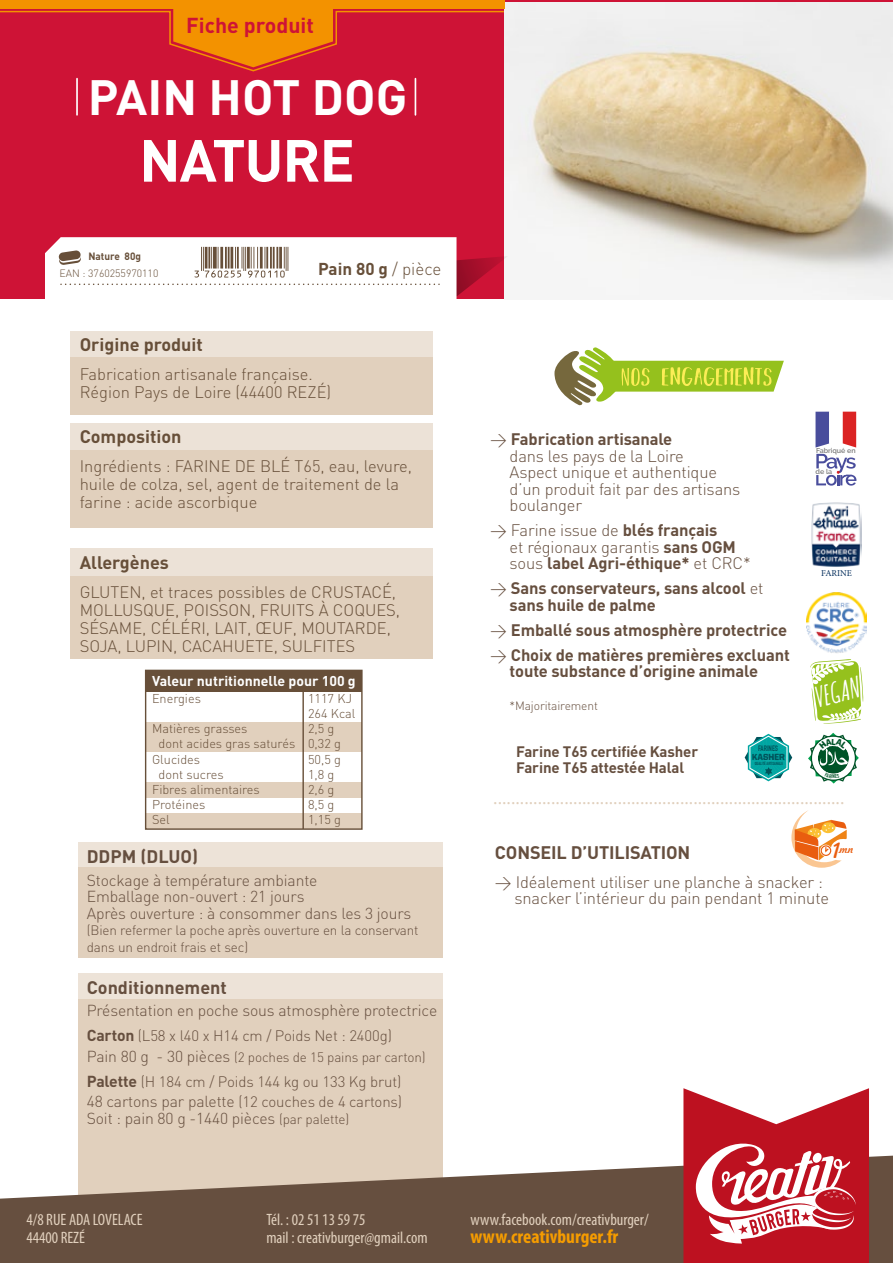
<style>
.page{position:relative;width:893px;height:1263px;background:#fff}
.page>*{position:absolute;margin:0;border:0;box-sizing:border-box;transform-origin:0 0}
.t1{font:700 58.5px "DIN";color:#fff}
.t2{font:700 48.9px "DIN";color:#fff}
.t3{font:italic 27.15px "Amatic";color:#fff}
.t4{font:700 21.3px "DIN";color:#ce1336}
.t5{font:19.5px "Minion Pro";color:#e1d0bd}
.t6{font:700 condensed 19.5px "Myriad Pro";color:#f59c00}
.t7{font:700 18px "DIN";color:#664f3f}
.t8{font:700 18px "DIN";color:#674f39}
.t9{font:700 17.1px "DIN";color:#674f39}
.t10{font:300 16.5px/18px "DIN";color:#674f39}
.t11{font:300 16.5px/16.5px "DIN";letter-spacing:-.01em;color:#664f3f}
.t12{font:700 16.5px/16.5px "DIN";letter-spacing:-.01em;color:#664f3f}
.t13{font:condensed 16.5px "Myriad Pro";color:#e1d0bd}
.t14{font:300 15.75px/16.5px "DIN";letter-spacing:-.01em;color:#664f3f}
.t15{font:300 15px/20.7px "DIN";letter-spacing:-.01em;color:#664f3f}
.t16{font:700 15px/16.5px "DIN";letter-spacing:-.01em;color:#664f3f}
.t17{font:700 14.1px "DIN";color:#fff}
.t18{font:300 13.5px/16.5px "DIN";letter-spacing:-.01em;color:#664f3f}
.t19{font:300 12.75px/15.1px "DIN";color:#674f39}
.t20{font:300 12px "DIN";letter-spacing:-.01em;color:#664f3f}
.t21{font:10.8px "Freehand 521 BT Regular C";color:#e95d0f}
.t22{font:300 10.5px "DIN";color:#674f39}
.t23{font:700 10.5px "DIN";color:#674f39;scale:.96 1}
.t24{font:9px "Minion Pro";color:#052e5c}
.t25{font:8.85px "Con SC";color:#00545b}
.t26{font:700 7.8px "DIN Condensed";color:#00545b}
.t27{font:600 7.05px "Raleway";color:#797979}
.t28{font:700 4.35px "DIN Condensed";color:#00545b}
.s1{font-weight:300}
.s2{font-weight:700;font-size:15.75px}
.s3{font-size:15.75px}
.s4{font-size:13.5px}
.s5{font-weight:700}
.s6{font-size:21.15px}
</style>
<div class="page">
<div style="left:0;top:0;width:893px;height:298px;background:#ce1336"></div>
<img style="left:504px;top:2px;width:389px;height:298px">
<div style="left:70px;top:331px;width:363px;height:34px;background:#ece2d7"></div>
<div style="left:70px;top:423px;width:363px;height:35px;background:#ece2d7"></div>
<div style="left:70px;top:549px;width:363px;height:34px;background:#ece2d7"></div>
<div style="left:70px;top:358px;width:363px;height:57px;background:#e1d0bd"></div>
<div style="left:70px;top:450px;width:363px;height:77px;background:#e1d0bd"></div>
<div style="left:70px;top:576px;width:363px;height:82px;background:#e1d0bd"></div>
<div style="left:146px;top:670px;width:216px;height:22px;background:#674f39"></div>
<div style="left:145px;top:722px;width:217px;height:30px;background:#e1d0bd"></div>
<div style="left:145px;top:782px;width:217px;height:15px;background:#e1d0bd"></div>
<div style="left:145px;top:813px;width:217px;height:15px;background:#e1d0bd"></div>
<div style="left:145px;top:670px;width:218px;height:160px;border:1px solid #674f39"></div>
<hr style="left:302px;top:690px;width:2px;height:139px;background:#674f39">
<hr style="left:76px;top:79px;width:2px;height:36px;background:#fff">
<hr style="left:415px;top:79px;width:1px;height:36px;background:#fff">
<svg style="left:0;top:0;width:505px;height:72px"></svg>
<svg style="left:45px;top:237px;width:463px;height:63px;background:#efdbdd"></svg>
<img style="left:807px;top:593px;width:59px;height:60px">
<img style="left:811px;top:502px;width:50px;height:65px">
<svg style="left:815px;top:412px;width:41px;height:35px"></svg>
<svg style="left:816px;top:454px;width:40px;height:32px"></svg>
<div style="left:78px;top:842px;width:365px;height:25px;background:#ede3d8"></div>
<div style="left:78px;top:974px;width:365px;height:25px;background:#ede3d8"></div>
<div style="left:78px;top:867px;width:365px;height:91px;background:#e1d0bd"></div>
<div style="left:78px;top:999px;width:365px;height:205px;background:#e1d0bd"></div>
<svg style="left:0;top:1155px;width:893px;height:108px;fill:#664f3f"></svg>
<svg style="left:683px;top:1088px;width:186px;height:175px"></svg>
<svg style="left:791px;top:810px;width:56px;height:58px"></svg>
<svg style="left:745px;top:734px;width:47px;height:47px"></svg>
<svg style="left:554px;top:347px;width:230px;height:58px"></svg>
<svg style="left:808px;top:659px;width:55px;height:124px"></svg>
<p class="t4" style="left:186px;top:11px;width:129px">Fiche produit</p>
<h2 class="t2" style="left:88px;top:65px;width:321px">PAIN HOT DOG</h2>
<h1 class="t1" style="left:139px;top:122px;width:217px">NATURE</h1>
<p class="t23" style="left:88px;top:250px;width:56px">Nature 80g</p>
<p class="t22" style="left:59px;top:266px;width:100px">EAN : 3760255970110</p>
<p class="t9" style="left:318px;top:258px;width:125px">Pain 80 g <span class="s1">/ pièce</span></p>
<p class="t8" style="left:80px;top:332px;width:125px">Origine produit</p>
<p class="t10" style="left:80px;top:365px;width:253px">Fabrication artisanale française.<br>Région Pays de Loire (44400 REZÉ)</p>
<p class="t8" style="left:80px;top:424px;width:103px">Composition</p>
<p class="t10" style="left:80px;top:457px;width:334px">Ingrédients : FARINE DE BLÉ T65, eau, levure, huile de colza, sel, agent de traitement de la farine : acide ascorbique</p>
<p class="t8" style="left:80px;top:550px;width:91px">Allergènes</p>
<p class="t10" style="left:80px;top:583px;width:322px">GLUTEN, et traces possibles de CRUSTACÉ, MOLLUSQUE, POISSON, FRUITS À COQUES, SÉSAME, CÉLÉRI, LAIT, ŒUF, MOUTARDE, SOJA, LUPIN, CACAHUETE, SULFITES</p>
<p class="t17" style="left:152px;top:672px;width:205px">Valeur nutritionnelle pour 100 g</p>
<p class="t19" style="left:152px;top:690px;width:50px">Energies</p>
<p class="t19" style="left:308px;top:690px;width:49px">1117 KJ<br>264 Kcal</p>
<p class="t19" style="left:152px;top:721px;width:97px">Matières grasses</p>
<p class="t19" style="left:308px;top:721px;width:28px">2,5 g</p>
<p class="t19" style="left:159px;top:736px;width:184px">dont acides gras saturés 0,32 g</p>
<p class="t19" style="left:152px;top:751px;width:50px">Glucides</p>
<p class="t19" style="left:308px;top:751px;width:34px">50,5 g</p>
<p class="t19" style="left:159px;top:766px;width:67px">dont sucres</p>
<p class="t19" style="left:308px;top:766px;width:28px">1,8 g</p>
<p class="t19" style="left:152px;top:782px;width:109px">Fibres alimentaires</p>
<p class="t19" style="left:308px;top:782px;width:28px">2,6 g</p>
<p class="t19" style="left:152px;top:797px;width:55px">Protéines</p>
<p class="t19" style="left:308px;top:797px;width:28px">8,5 g</p>
<p class="t19" style="left:152px;top:812px;width:19px">Sel</p>
<p class="t19" style="left:308px;top:812px;width:34px">1,15 g</p>
<p class="t7" style="left:87px;top:844px;width:113px">DDPM (DLUO)</p>
<p class="t14" style="left:87px;top:872px;width:326px">Stockage à température ambiante<br>Emballage non-ouvert : 21 jours<br>Après ouverture : à consommer dans les 3 jours</p>
<p class="t18" style="left:87px;top:922px;width:333px">(Bien refermer la poche après ouverture en la conservant dans un endroit frais et sec)</p>
<p class="t7" style="left:87px;top:976px;width:142px">Conditionnement</p>
<p class="t14" style="left:87px;top:1002px;width:352px">Présentation en poche sous atmosphère protectrice</p>
<p class="t15" style="left:87px;top:1025px;width:307px"><span class="s2">Carton</span> (L58 x l40 x H14 cm / Poids Net : 2400g)</p>
<p class="t18" style="left:87px;top:1048px;width:340px"><span class="s3">Pain 80 g - 30 pièces</span> (2 poches de 15 pains par carton)</p>
<p class="t15" style="left:87px;top:1071px;width:317px"><span class="s2">Palette</span> (H 184 cm / Poids 144 kg ou 133 Kg brut)<br><span class="s3">48 cartons par palette</span> (12 couches de 4 cartons)</p>
<p class="t14" style="left:87px;top:1110px;width:264px">Soit : pain 80 g -1440 pièces <span class="s4">(par palette)</span></p>
<p class="t11" style="left:510px;top:431px;width:232px;text-indent:-20px">&gt; <span class="s5">Fabrication artisanale<br></span>dans les pays de la Loire<br>Aspect unique et authentique d’un produit fait par des artisans boulanger</p>
<p class="t11" style="left:510px;top:522px;width:243px;text-indent:-20px">&gt; Farine issue de <span class="s5">blés français<br></span>et régionaux garantis <span class="s5">sans OGM </span>sous <span class="s5">label Agri-éthique*</span> et CRC*</p>
<p class="t12" style="left:510px;top:579px;width:255px;text-indent:-20px"><span class="s1">&gt;</span> Sans conservateurs, sans alcool <span class="s1">et </span>sans huile de palme</p>
<p class="t12" style="left:490px;top:617px;width:301px;line-height:25px"><span class="s1">&gt;</span> Emballé sous atmosphère protectrice <span class="s1">&gt;</span> Choix de matières premières excluant</p>
<p class="t12" style="left:510px;top:662px;width:250px">toute substance d’origine animale</p>
<p class="t20" style="left:510px;top:699px;width:90px">*Majoritairement</p>
<p class="t16" style="left:516px;top:743px;width:183px">Farine T65 certifiée Kasher<br>Farine T65 attestée Halal</p>
<p class="t26" style="left:758px;top:744px;width:21px">FARINES</p>
<p class="t28" style="left:755px;top:761px;width:30px">QUALITÉ ARTISANALE</p>
<p class="t25" style="left:752px;top:753px;width:34px">KASHER</p>
<p class="t27" style="left:816px;top:446px;width:41px">Fabriqué en</p>
<p class="t27" style="left:816px;top:467px;width:18px">de la</p>
<p class="t24" style="left:821px;top:567px;width:32px">FARINE</p>
<h3 class="t3" style="left:809px;top:680px;width:48px;rotate:-15deg">VEGAN</h3>
<p class="t5" style="left:493px;top:784px;width:353px">...............................................................................</p>
<p class="t21" style="left:831px;top:842px;width:24px"><span class="s6">1</span>mn</p>
<p class="t7" style="left:495px;top:840px;width:197px">CONSEIL D’UTILISATION</p>
<p class="t11" style="left:514px;top:874px;width:316px;text-indent:-20px">&gt; Idéalement utiliser une planche à snacker : snacker l’intérieur du pain pendant 1 minute</p>
<p class="t13" style="left:26px;top:1210px;width:118px">4/8 RUE ADA LOVELACE</p>
<p class="t13" style="left:266px;top:1210px;width:101px">Tél. : 02 51 13 59 75</p>
<p class="t13" style="left:470px;top:1210px;width:180px">www.facebook.com/creativburger/</p>
<p class="t13" style="left:26px;top:1228px;width:60px">44400 REZÉ</p>
<p class="t13" style="left:266px;top:1228px;width:163px">mail : creativburger@gmail.com</p>
<p class="t6" style="left:470px;top:1224px;width:149px">www.creativburger.fr</p>
</div>
